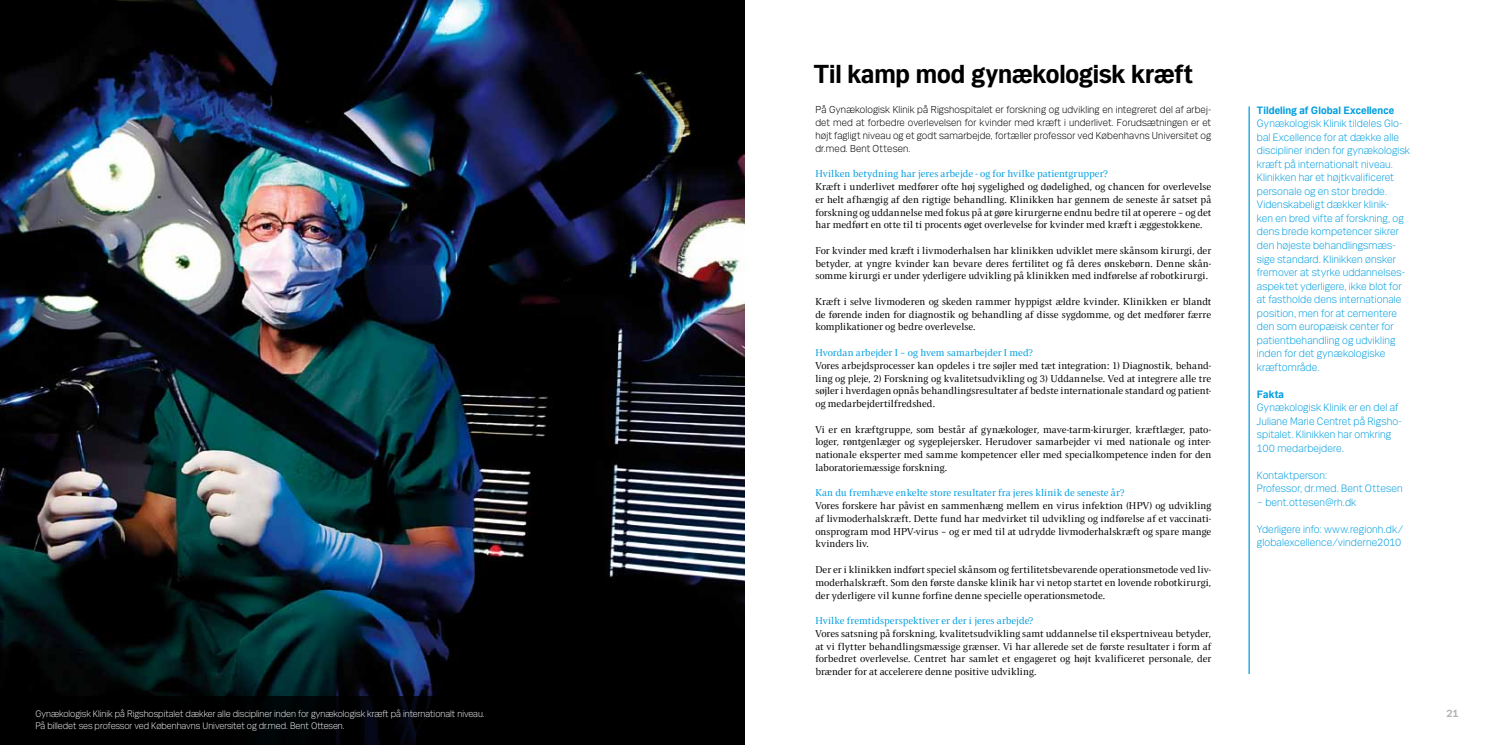
<style>
.page{position:relative;width:1489px;height:745px;background:#fff}
.page>*{position:absolute;margin:0;border:0;box-sizing:border-box;transform-origin:0 0}
.t1{font:700 27.5px "Mari";letter-spacing:-.005em;color:#000}
.t2{font:300 11.25px/13.5px "Mari";letter-spacing:.01em;color:#009ee0}
.t3{font:700 11.25px "Mari";letter-spacing:.01em;color:#009ee0}
.t4{font:700 11.25px "Mari";color:#b1b3b4}
.t5{font:10.62px/12.8px "Press Serif Pro";letter-spacing:.005em;color:#000;text-align:justify}
.t6{font:300 10.62px/12.8px "Mari";letter-spacing:.015em;color:#000;text-align:justify}
.t7{font:10.62px "Press Serif Pro";letter-spacing:.005em;color:#009ee0}
.t8{font:300 10px/12px "Mari";color:#eceded}
</style>
<div class="page">
<img style="left:0;top:0;width:744px;height:695px">
<hr style="left:1248px;top:106px;width:1px;height:567px;background:#009ee0">
<div style="left:0;top:695px;width:744px;height:49px;background:#000"></div>
<h1 class="t1" style="left:813px;top:57px;width:380px">Til kamp mod gynækologisk kræft</h1>
<p class="t6" style="left:815px;top:103px;width:397px">På Gynækologisk Klinik på Rigshospitalet er forskning og udvikling en integreret del af arbej&shy;det med at forbedre overlevelsen for kvinder med kræft i underlivet. Forudsætningen er et højt fagligt niveau og et godt samarbejde, fortæller professor ved Københavns Universitet og dr.med. Bent Ottesen.</p>
<p class="t7" style="left:815px;top:168px;width:294px">Hvilken betydning har jeres arbejde - og for hvilke patientgrupper?</p>
<p class="t5" style="left:815px;top:180px;width:397px">Kræft i underlivet medfører ofte høj sygelighed og dødelighed, og chancen for overlevelse er helt afhængig af den rigtige behandling. Klinikken har gennem de seneste år satset på forskning og uddannelse med fokus på at gøre kirurgerne endnu bedre til at operere – og det har medført en otte til ti procents øget overlevelse for kvinder med kræft i æggestokkene.</p>
<p class="t5" style="left:815px;top:244px;width:397px">For kvinder med kræft i livmoderhalsen har klinikken udviklet mere skånsom kirurgi, der betyder, at yngre kvinder kan bevare deres fertilitet og få deres ønskebørn. Denne skån&shy;somme kirurgi er under yderligere udvikling på klinikken med indførelse af robotkirurgi.</p>
<p class="t5" style="left:815px;top:295px;width:397px">Kræft i selve livmoderen og skeden rammer hyppigst ældre kvinder. Klinikken er blandt de førende inden for diagnostik og behandling af disse sygdomme, og det medfører færre komplikationer og bedre overlevelse.</p>
<p class="t7" style="left:815px;top:346px;width:219px">Hvordan arbejder I – og hvem samarbejder I med?</p>
<p class="t5" style="left:815px;top:359px;width:397px">Vores arbejdsprocesser kan opdeles i tre søjler med tæt integration: 1) Diagnostik, behand&shy;ling og pleje, 2) Forskning og kvalitetsudvikling og 3) Uddannelse. Ved at integrere alle tre søjler i hverdagen opnås behandlingsresultater af bedste internationale standard og patient&shy;og medarbejdertilfredshed.</p>
<p class="t5" style="left:815px;top:422px;width:397px">Vi er en kræftgruppe, som består af gynækologer, mave-tarm-kirurger, kræftlæger, pato&shy;loger, røntgenlæger og sygeplejersker. Herudover samarbejder vi med nationale og inter&shy;nationale eksperter med samme kompetencer eller med specialkompetence inden for den laboratoriemæssige forskning.</p>
<p class="t7" style="left:815px;top:487px;width:310px">Kan du fremhæve enkelte store resultater fra jeres klinik de seneste år?</p>
<p class="t5" style="left:815px;top:499px;width:397px">Vores forskere har påvist en sammenhæng mellem en virus infektion (HPV) og udvikling af livmoderhalskræft. Dette fund har medvirket til udvikling og indførelse af et vaccinati&shy;onsprogram mod HPV-virus – og er med til at udrydde livmoderhalskræft og spare mange kvinders liv.</p>
<p class="t5" style="left:815px;top:563px;width:397px">Der er i klinikken indført speciel skånsom og fertilitetsbevarende operationsmetode ved liv&shy;moderhalskræft. Som den første danske klinik har vi netop startet en lovende robotkirurgi, der yderligere vil kunne forfine denne specielle operationsmetode.</p>
<p class="t7" style="left:815px;top:614px;width:219px">Hvilke fremtidsperspektiver er der i jeres arbejde?</p>
<p class="t5" style="left:815px;top:626px;width:397px">Vores satsning på forskning, kvalitetsudvikling samt uddannelse til ekspertniveau betyder, at vi flytter behandlingsmæssige grænser. Vi har allerede set de første resultater i form af forbedret overlevelse. Centret har samlet et engageret og højt kvalificeret personale, der brænder for at accelerere denne positive udvikling.</p>
<p class="t3" style="left:1256px;top:103px;width:139px">Tildeling af Global Excellence</p>
<p class="t2" style="left:1256px;top:116px;width:155px">Gynækologisk Klinik tildeles Glo&shy;bal Excellence for at dække alle discipliner inden for gynækologisk kræft på internationalt niveau.<br>Klinikken har et højtkvalificeret personale og en stor bredde.<br>Videnskabeligt dækker klinik-<br>ken en bred vifte af forskning, og dens brede kompetencer sikrer den højeste behandlingsmæs&shy;sige standard. Klinikken ønsker fremover at styrke uddannelses&shy;aspektet yderligere, ikke blot for at fastholde dens internationale position, men for at cementere den som europæisk center for patientbehandling og udvikling inden for det gynækologiske kræftområde.</p>
<p class="t3" style="left:1256px;top:387px;width:29px">Fakta</p>
<p class="t2" style="left:1256px;top:400px;width:147px">Gynækologisk Klinik er en del af<br>Juliane Marie Centret på Rigsho&shy;spitalet. Klinikken har omkring<br>100 medarbejdere.</p>
<p class="t2" style="left:1256px;top:467px;width:147px">Kontaktperson:<br>Professor, dr.med. Bent Ottesen</p>
<p class="t2" style="left:1256px;top:494px;width:101px">– bent.ottesen@rh.dk</p>
<p class="t2" style="left:1256px;top:521px;width:148px">Yderligere info: www.regionh.dk/ globalexcellence/vinderne2010</p>
<p class="t8" style="left:35px;top:706px;width:451px">Gynækologisk Klinik på Rigshospitalet dækker alle discipliner inden for gynækologisk kræft på internationalt niveau.<br>På billedet ses professor ved Københavns Universitet og dr.med. Bent Ottesen.</p>
<p class="t4" style="left:35px;top:706px;width:14px">20</p>
<p class="t4" style="left:1446px;top:706px;width:14px">21</p>
</div>
